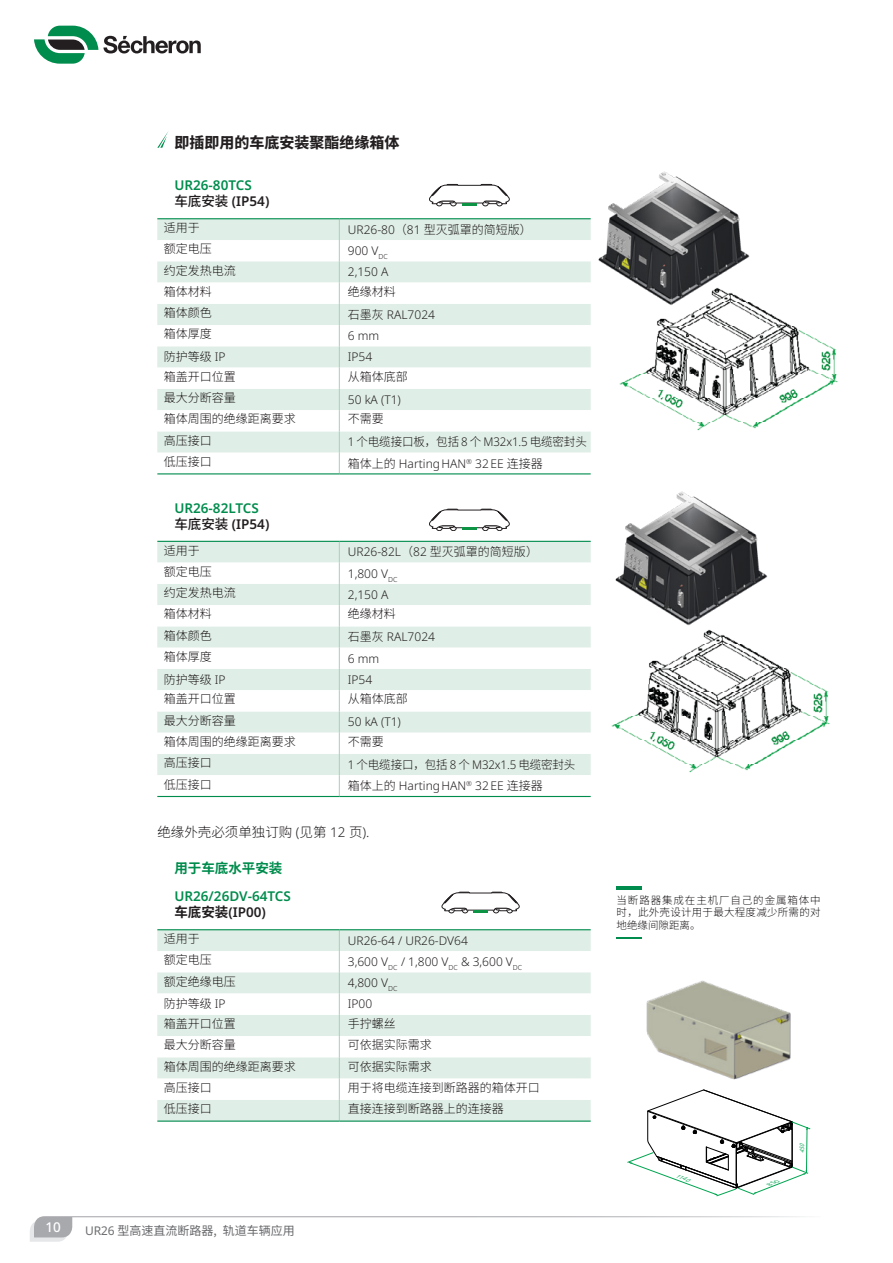
<style>
.page{position:relative;width:893px;height:1263px;background:#fff}
.page>*{position:absolute;margin:0;border:0;box-sizing:border-box;transform-origin:0 0}
.Title_H3{font:800 15px "Noto Sans SC";color:#231f20}
.Title_H4{font:600 13.5px/16.2px "Noto Sans";color:#008c4d}
.t1{font:300 13.5px "Noto Sans SC";color:#231f20}
.Title_H4-2{font:700 13.5px "Noto Sans SC";color:#008c4d}
.t2{font:500 13.5px "Noto Sans";color:#fff}
.Table_Body_Cells{font:300 12px "Noto Sans SC";color:#231f20}
.Table_Body_Cells-2{font:300 12px "Noto Sans";color:#231f20}
.Table_Body_Cells-3{font:300 12px "Noto Sans SC";color:#231f20;scale:.96 1}
.t3{font:12px "Noto Sans SC";color:#6c6d70}
.Legend_or_Note{font:300 10.5px/12.6px "Noto Sans SC";letter-spacing:.025em;color:#231f20;text-align:justify}
.t4{font:italic 4.95px "Noto Sans";color:#00a551;scale:1.19 1}
.s1{font-family:"Noto Sans SC";font-weight:500;color:#231f20}
.s2{color:#231f20}
.s3{font-family:"Noto Sans"}
.s4{font-family:"Noto Sans SC"}
.s5{font-family:"Noto Sans SC";font-weight:700;color:#231f20}
</style>
<div class="page">
<svg style="left:34px;top:26px;width:167px;height:38px"></svg>
<svg style="left:30px;top:1216px;width:776px;height:26px"></svg>
<div style="left:157px;top:930px;width:434px;height:190px;background:#dfeee6"></div>
<svg style="left:157px;top:951px;width:434px;height:149px"></svg>
<svg style="left:339px;top:930px;width:1px;height:190px"></svg>
<hr style="left:157px;top:929px;width:182px;height:1px;background:#008c4d">
<hr style="left:339px;top:929px;width:252px;height:1px;background:#008c4d">
<hr style="left:157px;top:1120px;width:182px;height:2px;background:#008c4d">
<hr style="left:339px;top:1120px;width:252px;height:2px;background:#008c4d">
<svg style="left:442px;top:892px;width:77px;height:21px"></svg>
<div style="left:157px;top:542px;width:434px;height:21px;background:#dfeee6"></div>
<svg style="left:157px;top:563px;width:434px;height:233px"></svg>
<svg style="left:339px;top:542px;width:1px;height:254px"></svg>
<hr style="left:157px;top:541px;width:182px;height:1px;background:#008c4d">
<hr style="left:339px;top:541px;width:252px;height:1px;background:#008c4d">
<hr style="left:157px;top:796px;width:182px;height:1px;background:#008c4d">
<hr style="left:339px;top:796px;width:252px;height:1px;background:#008c4d">
<svg style="left:429px;top:509px;width:80px;height:22px"></svg>
<div style="left:157px;top:219px;width:434px;height:21px;background:#dfeee6"></div>
<svg style="left:157px;top:240px;width:434px;height:233px"></svg>
<svg style="left:339px;top:219px;width:1px;height:254px"></svg>
<hr style="left:157px;top:218px;width:182px;height:1px;background:#008c4d">
<hr style="left:339px;top:218px;width:252px;height:1px;background:#008c4d">
<hr style="left:157px;top:473px;width:182px;height:1px;background:#008c4d">
<hr style="left:339px;top:473px;width:252px;height:1px;background:#008c4d">
<svg style="left:429px;top:184px;width:80px;height:22px"></svg>
<img style="left:611px;top:630px;width:219px;height:143px">
<img style="left:615px;top:491px;width:153px;height:135px">
<img style="left:619px;top:305px;width:219px;height:126px">
<img style="left:598px;top:171px;width:157px;height:143px">
<svg style="left:157px;top:131px;width:12px;height:17px"></svg>
<img style="left:646px;top:980px;width:145px;height:100px">
<hr style="left:617px;top:887px;width:25px;height:3px;background:#008c4d">
<svg style="left:617px;top:937px;width:25px;height:1px"></svg>
<svg style="left:628px;top:1089px;width:182px;height:107px"></svg>
<p class="Title_H3" style="left:174px;top:134px;width:226px">即插即用的车底安装聚酯绝缘箱体</p>
<p class="Title_H4" style="left:174px;top:177px;width:97px">UR26-80TCS<br><span class="s1">车底安装</span> <span class="s2">(IP54)</span></p>
<p class="Table_Body_Cells" style="left:164px;top:221px;width:37px">适用于</p>
<p class="Table_Body_Cells" style="left:348px;top:223px;width:185px"><span class="s3">UR26-80</span>（<span class="s3">81</span> 型灭弧罩的简短版）</p>
<p class="Table_Body_Cells" style="left:164px;top:242px;width:49px">额定电压</p>
<p class="Table_Body_Cells-2" style="left:348px;top:242px;width:41px">900 V<sub>DC</sub></p>
<p class="Table_Body_Cells" style="left:164px;top:263px;width:73px">约定发热电流</p>
<p class="Table_Body_Cells-2" style="left:348px;top:263px;width:42px">2,150 A</p>
<p class="Table_Body_Cells" style="left:164px;top:285px;width:49px">箱体材料</p>
<p class="Table_Body_Cells" style="left:348px;top:285px;width:49px">绝缘材料</p>
<p class="Table_Body_Cells" style="left:164px;top:306px;width:49px">箱体颜色</p>
<p class="Table_Body_Cells-2" style="left:348px;top:306px;width:89px"><span class="s4">石墨灰</span> RAL7024</p>
<p class="Table_Body_Cells" style="left:164px;top:327px;width:49px">箱体厚度</p>
<p class="Table_Body_Cells-2" style="left:348px;top:327px;width:33px">6 mm</p>
<p class="Table_Body_Cells" style="left:164px;top:350px;width:63px">防护等级 <span class="s3">IP</span></p>
<p class="Table_Body_Cells-2" style="left:348px;top:348px;width:26px">IP54</p>
<p class="Table_Body_Cells" style="left:164px;top:370px;width:73px">箱盖开口位置</p>
<p class="Table_Body_Cells" style="left:348px;top:370px;width:61px">从箱体底部</p>
<p class="Table_Body_Cells" style="left:164px;top:391px;width:73px">最大分断容量</p>
<p class="Table_Body_Cells-2" style="left:348px;top:391px;width:55px">50 kA (T1)</p>
<p class="Table_Body_Cells" style="left:164px;top:412px;width:133px">箱体周围的绝缘距离要求</p>
<p class="Table_Body_Cells" style="left:348px;top:412px;width:37px">不需要</p>
<p class="Table_Body_Cells" style="left:164px;top:433px;width:49px">高压接口</p>
<p class="Table_Body_Cells-3" style="left:348px;top:435px;width:250px"><span class="s3">1</span> 个电缆接口板，包括 <span class="s3">8</span> 个 <span class="s3">M32x1.5</span> 电缆密封头</p>
<p class="Table_Body_Cells" style="left:164px;top:455px;width:49px">低压接口</p>
<p class="Table_Body_Cells-2" style="left:348px;top:455px;width:196px"><span class="s4">箱体上的</span> HartingHAN<sup>®</sup> 32EE <span class="s4">连接器</span></p>
<p class="Title_H4" style="left:174px;top:500px;width:97px">UR26-82LTCS<span class="s1">车底安装</span> <span class="s2">(IP54)</span></p>
<p class="Table_Body_Cells" style="left:164px;top:543px;width:37px">适用于</p>
<p class="Table_Body_Cells-2" style="left:348px;top:543px;width:192px">UR26-82L<span class="s4">（</span>82 <span class="s4">型灭弧罩的简短版）</span></p>
<p class="Table_Body_Cells" style="left:164px;top:565px;width:49px">额定电压</p>
<p class="Table_Body_Cells-2" style="left:348px;top:565px;width:51px">1,800 V<sub>DC</sub></p>
<p class="Table_Body_Cells" style="left:164px;top:586px;width:73px">约定发热电流</p>
<p class="Table_Body_Cells-2" style="left:348px;top:586px;width:42px">2,150 A</p>
<p class="Table_Body_Cells" style="left:164px;top:607px;width:49px">箱体材料</p>
<p class="Table_Body_Cells" style="left:348px;top:607px;width:49px">绝缘材料</p>
<p class="Table_Body_Cells" style="left:164px;top:628px;width:49px">箱体颜色</p>
<p class="Table_Body_Cells-2" style="left:348px;top:628px;width:89px"><span class="s4">石墨灰</span> RAL7024</p>
<p class="Table_Body_Cells" style="left:164px;top:650px;width:49px">箱体厚度</p>
<p class="Table_Body_Cells-2" style="left:348px;top:650px;width:33px">6 mm</p>
<p class="Table_Body_Cells" style="left:164px;top:673px;width:63px">防护等级 <span class="s3">IP</span></p>
<p class="Table_Body_Cells-2" style="left:348px;top:671px;width:26px">IP54</p>
<p class="Table_Body_Cells" style="left:164px;top:692px;width:73px">箱盖开口位置</p>
<p class="Table_Body_Cells" style="left:348px;top:692px;width:61px">从箱体底部</p>
<p class="Table_Body_Cells" style="left:164px;top:713px;width:73px">最大分断容量</p>
<p class="Table_Body_Cells-2" style="left:348px;top:713px;width:55px">50 kA (T1)</p>
<p class="Table_Body_Cells" style="left:164px;top:735px;width:133px">箱体周围的绝缘距离要求</p>
<p class="Table_Body_Cells" style="left:348px;top:735px;width:37px">不需要</p>
<p class="Table_Body_Cells" style="left:164px;top:756px;width:49px">高压接口</p>
<p class="Table_Body_Cells-3" style="left:348px;top:758px;width:239px"><span class="s3">1</span> 个电缆接口，包括 <span class="s3">8</span> 个 <span class="s3">M32x1.5</span> 电缆密封头</p>
<p class="Table_Body_Cells" style="left:164px;top:777px;width:49px">低压接口</p>
<p class="Table_Body_Cells-2" style="left:348px;top:777px;width:196px"><span class="s4">箱体上的</span> HartingHAN<sup>®</sup> 32EE <span class="s4">连接器</span></p>
<p class="t1" style="left:157px;top:824px;width:214px">绝缘外壳必须单独订购 <span class="s3">(</span>见第 <span class="s3">12</span> 页<span class="s3">).</span></p>
<p class="Title_H4-2" style="left:174px;top:860px;width:109px">用于车底水平安装</p>
<p class="Title_H4" style="left:174px;top:888px;width:118px">UR26/26DV-64TCS<span class="s5">车底安装</span><span class="s2">(IP00)</span></p>
<p class="Table_Body_Cells" style="left:164px;top:932px;width:37px">适用于</p>
<p class="Table_Body_Cells-2" style="left:348px;top:932px;width:122px">UR26-64 / UR26-DV64</p>
<p class="Table_Body_Cells" style="left:164px;top:953px;width:49px">额定电压</p>
<p class="Table_Body_Cells-2" style="left:348px;top:953px;width:176px">3,600 V<sub>DC</sub> / 1,800 V<sub>DC</sub> &amp; 3,600 V<sub>DC</sub></p>
<p class="Table_Body_Cells" style="left:164px;top:974px;width:73px">额定绝缘电压</p>
<p class="Table_Body_Cells-2" style="left:348px;top:974px;width:51px">4,800 V<sub>DC</sub></p>
<p class="Table_Body_Cells" style="left:164px;top:997px;width:63px">防护等级 <span class="s3">IP</span></p>
<p class="Table_Body_Cells-2" style="left:348px;top:996px;width:26px">IP00</p>
<p class="Table_Body_Cells" style="left:164px;top:1017px;width:73px">箱盖开口位置</p>
<p class="Table_Body_Cells" style="left:348px;top:1017px;width:49px">手拧螺丝</p>
<p class="Table_Body_Cells" style="left:164px;top:1038px;width:73px">最大分断容量</p>
<p class="Table_Body_Cells" style="left:348px;top:1038px;width:85px">可依据实际需求</p>
<p class="Table_Body_Cells" style="left:164px;top:1059px;width:133px">箱体周围的绝缘距离要求</p>
<p class="Table_Body_Cells" style="left:348px;top:1059px;width:85px">可依据实际需求</p>
<p class="Table_Body_Cells" style="left:164px;top:1081px;width:49px">高压接口</p>
<p class="Table_Body_Cells" style="left:348px;top:1081px;width:193px">用于将电缆连接到断路器的箱体开口</p>
<p class="Table_Body_Cells" style="left:164px;top:1102px;width:49px">低压接口</p>
<p class="Table_Body_Cells" style="left:348px;top:1102px;width:157px">直接连接到断路器上的连接器</p>
<p class="t2" style="left:45px;top:1217px;width:17px">10</p>
<p class="t3" style="left:85px;top:1224px;width:211px"><span class="s3">UR26</span> 型高速直流断路器, 轨道车辆应用</p>
<p class="Legend_or_Note" style="left:617px;top:893px;width:206px">当断路器集成在主机厂自己的金属箱体中时，此外壳设计用于最大程度减少所需的对地绝缘间隙距离。</p>
<p class="t4" style="left:677px;top:1172px;width:13px;rotate:20deg">1140</p>
</div>
